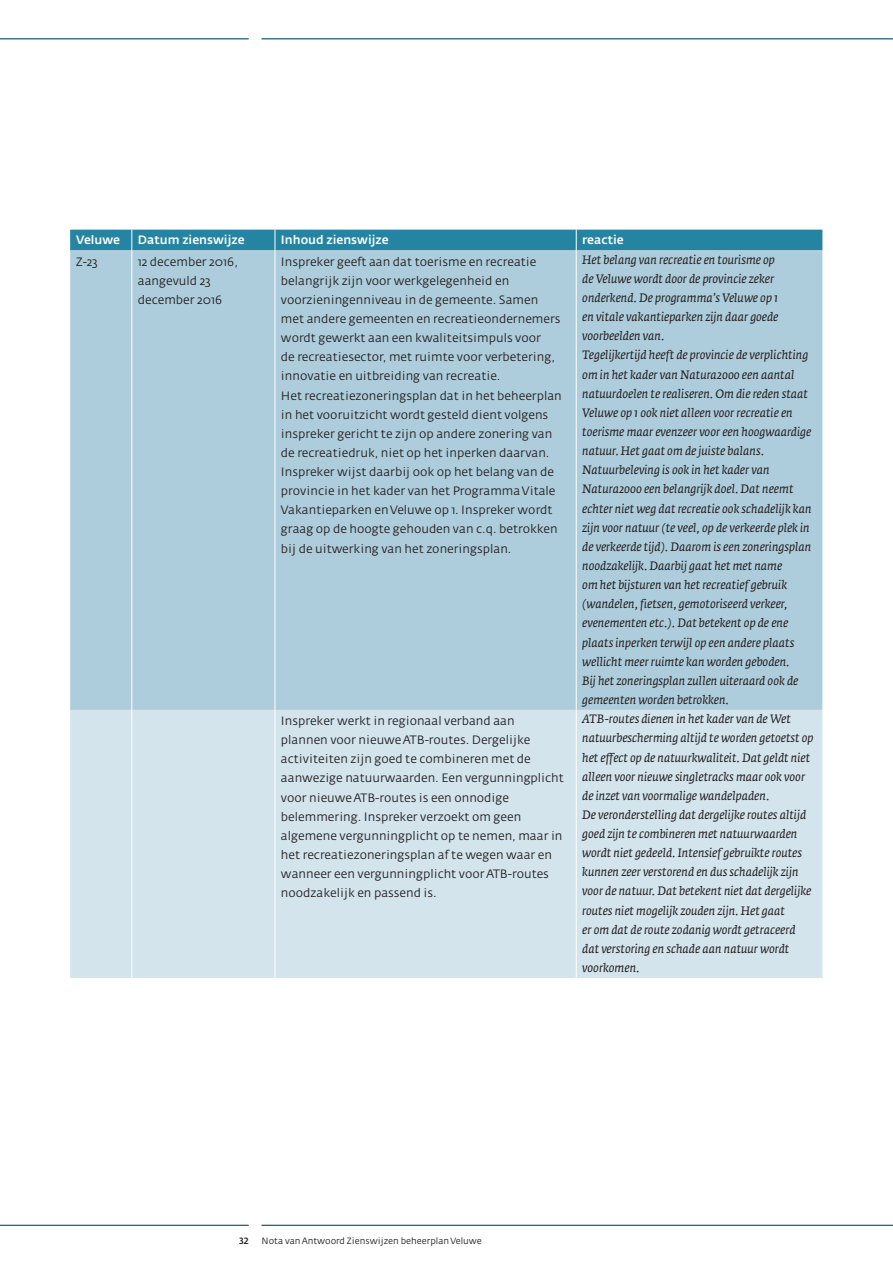
<style>
.page{position:relative;width:893px;height:1263px;background:#fff}
.page>*{position:absolute;margin:0;border:0;box-sizing:border-box;transform-origin:0 0}
.tabel_broodtekst{font:italic 12px/19.2px "Fedra Serif A";color:#231f20}
.tabel_broodtekst-2{font:12px/19.2px "Fedra Sans Alt";color:#231f20}
.kop_tabel{font:500 12px "Fedra Sans Alt";color:#fff}
.t1{font:9px "Fedra Sans Alt";color:#231f20}
.t2{font:9px "Fedra Sans Alt Medium SC";color:#231f20}
</style>
<div class="page">
<hr style="left:0;top:38px;width:249px;height:1px;background:#004b6c">
<hr style="left:261px;top:38px;width:632px;height:1px;background:#004b6c">
<hr style="left:261px;top:1225px;width:632px;height:1px;background:#004b6c">
<hr style="left:0;top:1225px;width:249px;height:1px;background:#004b6c">
<div style="left:70px;top:250px;width:753px;height:460px;background:#aecddc"></div>
<div style="left:70px;top:710px;width:753px;height:268px;background:#d3e4ed"></div>
<hr style="left:132px;top:250px;width:1px;height:460px;background:#fff">
<hr style="left:275px;top:250px;width:1px;height:460px;background:#fff">
<hr style="left:132px;top:710px;width:1px;height:268px;background:#fff">
<hr style="left:275px;top:710px;width:1px;height:268px;background:#fff">
<hr style="left:576px;top:250px;width:1px;height:460px;background:#fff">
<hr style="left:576px;top:710px;width:1px;height:268px;background:#fff">
<div style="left:70px;top:230px;width:753px;height:20px;background:#2584a2"></div>
<p class="kop_tabel" style="left:76px;top:233px;width:45px">Veluwe</p>
<p class="kop_tabel" style="left:138px;top:233px;width:108px">Datum zienswijze</p>
<p class="kop_tabel" style="left:281px;top:233px;width:109px">Inhoud zienswijze</p>
<p class="kop_tabel" style="left:582px;top:233px;width:43px">reactie</p>
<p class="tabel_broodtekst-2" style="left:76px;top:252px;width:23px">Z-23</p>
<p class="tabel_broodtekst-2" style="left:138px;top:252px;width:102px">12 december 2016, aangevuld 23 december 2016</p>
<p class="tabel_broodtekst-2" style="left:281px;top:252px;width:282px">Inspreker geeft aan dat toerisme en recreatie belangrijk zijn voor werkgelegenheid en voorzieningenniveau in de gemeente. Samen met andere gemeenten en recreatieondernemers wordt gewerkt aan een kwaliteitsimpuls voor<br>de recreatiesector, met ruimte voor verbetering, innovatie en uitbreiding van recreatie.<br>Het recreatiezoneringsplan dat in het beheerplan in het vooruitzicht wordt gesteld dient volgens inspreker gericht te zijn op andere zonering van de recreatiedruk, niet op het inperken daarvan.<br>Inspreker wijst daarbij ook op het belang van de provincie in het kader van het Programma Vitale Vakantieparken en Veluwe op 1. Inspreker wordt graag op de hoogte gehouden van c.q. betrokken bij de uitwerking van het zoneringsplan.</p>
<p class="tabel_broodtekst" style="left:582px;top:250px;width:198px">Het belang van recreatie en tourisme op de Veluwe wordt door de provincie zeker onderkend. De programma’s Veluwe op 1 en vitale vakantieparken zijn daar goede voorbeelden van.</p>
<p class="tabel_broodtekst" style="left:582px;top:346px;width:230px">Tegelijkertijd heeft de provincie de verplichting om in het kader van Natura2000 een aantal natuurdoelen te realiseren. Om die reden staat Veluwe op 1 ook niet alleen voor recreatie en toerisme maar evenzeer voor een hoogwaardige natuur. Het gaat om de juiste balans.</p>
<p class="tabel_broodtekst" style="left:582px;top:460px;width:231px">Natuurbeleving is ook in het kader van Natura2000 een belangrijk doel. Dat neemt echter niet weg dat recreatie ook schadelijk kan zijn voor natuur (te veel, op de verkeerde plek in de verkeerde tijd). Daarom is een zoneringsplan noodzakelijk. Daarbij gaat het met name<br>om het bijsturen van het recreatief gebruik (wandelen, fietsen, gemotoriseerd verkeer, evenementen etc.). Dat betekent op de ene plaats inperken terwijl op een andere plaats wellicht meer ruimte kan worden geboden.<br>Bij het zoneringsplan zullen uiteraard ook de gemeenten worden betrokken.</p>
<p class="tabel_broodtekst-2" style="left:281px;top:712px;width:284px">Inspreker werkt in regionaal verband aan plannen voor nieuwe ATB-routes. Dergelijke activiteiten zijn goed te combineren met de aanwezige natuurwaarden. Een vergunningplicht voor nieuwe ATB-routes is een onnodige belemmering. Inspreker verzoekt om geen algemene vergunningplicht op te nemen, maar in het recreatiezoneringsplan af te wegen waar en wanneer een vergunningplicht voor ATB-routes noodzakelijk en passend is.</p>
<p class="tabel_broodtekst" style="left:582px;top:709px;width:233px">ATB-routes dienen in het kader van de Wet natuurbescherming altijd te worden getoetst op het effect op de natuurkwaliteit. Dat geldt niet alleen voor nieuwe singletracks maar ook voor de inzet van voormalige wandelpaden.</p>
<p class="tabel_broodtekst" style="left:582px;top:805px;width:231px">De veronderstelling dat dergelijke routes altijd goed zijn te combineren met natuurwaarden wordt niet gedeeld. Intensief gebruikte routes kunnen zeer verstorend en dus schadelijk zijn voor de natuur. Dat betekent niet dat dergelijke routes niet mogelijk zouden zijn. Het gaat<br>er om dat de route zodanig wordt getraceerd dat verstoring en schade aan natuur wordt voorkomen.</p>
<p class="t2" style="left:239px;top:1235px;width:11px">32</p>
<p class="t1" style="left:261px;top:1236px;width:222px">Nota van Antwoord Zienswijzen beheerplan Veluwe</p>
</div>
